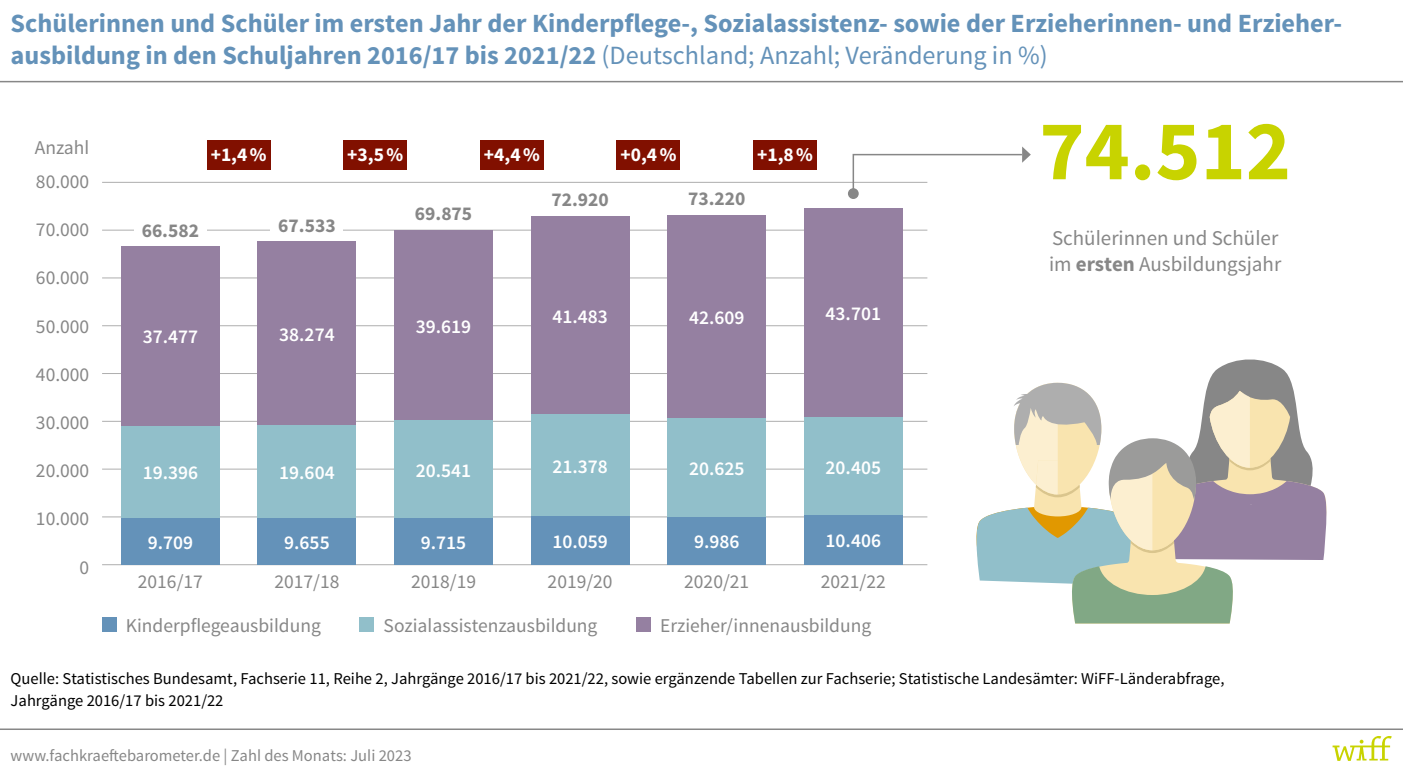
<style>
.page{position:relative;width:1403px;height:779px;background:#fff}
.page>*{position:absolute;margin:0;border:0;box-sizing:border-box;transform-origin:0 0}
.t1{font:700 85.5px "Source Sans Pro";color:#c8d300}
.t2{font:700 26.25px/32.2px "Source Sans Pro";color:#6492b9}
.t3{font:21px/25.5px "Source Sans Pro";color:#878787}
.t4{font:19.5px "Source Sans Pro";color:#878787}
.t5{font:600 19.5px "Source Sans Pro";color:#fff}
.t6{font:700 19.5px "Source Sans Pro";color:#878787}
.t7{font:700 19.5px "Source Sans Pro";color:#fff}
.t8{font:16.5px/22.5px "Source Sans Pro";color:#000}
.t9{font:16.5px "Source Sans Pro";color:#878787}
.s1{font-weight:400}
.s2{font-weight:700}
</style>
<div class="page">
<hr style="left:0;top:81px;width:1402px;height:1px;background:#878787">
<hr style="left:0;top:728px;width:1402px;height:1px;background:#878787">
<svg style="left:1332px;top:736px;width:59px;height:24px"></svg>
<div style="left:102px;top:617px;width:14px;height:14px;background:#6492b9"></div>
<div style="left:360px;top:617px;width:14px;height:14px;background:#91bfca"></div>
<div style="left:636px;top:617px;width:14px;height:14px;background:#9580a1"></div>
<hr style="left:102px;top:564px;width:825px;height:1px;background:#aeaeae">
<hr style="left:102px;top:516px;width:825px;height:1px;background:#aeaeae">
<hr style="left:102px;top:468px;width:825px;height:1px;background:#aeaeae">
<hr style="left:102px;top:420px;width:825px;height:1px;background:#aeaeae">
<hr style="left:102px;top:373px;width:825px;height:1px;background:#aeaeae">
<hr style="left:102px;top:325px;width:825px;height:1px;background:#aeaeae">
<hr style="left:102px;top:277px;width:825px;height:1px;background:#aeaeae">
<hr style="left:102px;top:230px;width:825px;height:1px;background:#aeaeae">
<hr style="left:102px;top:182px;width:825px;height:1px;background:#aeaeae">
<div style="left:121px;top:246px;width:98px;height:179px;background:#9580a1"></div>
<div style="left:258px;top:242px;width:98px;height:182px;background:#9580a1"></div>
<div style="left:394px;top:230px;width:98px;height:190px;background:#9580a1"></div>
<div style="left:531px;top:216px;width:98px;height:198px;background:#9580a1"></div>
<div style="left:667px;top:214px;width:99px;height:204px;background:#9580a1"></div>
<div style="left:804px;top:208px;width:98px;height:209px;background:#9580a1"></div>
<div style="left:121px;top:425px;width:98px;height:93px;background:#91bfca"></div>
<div style="left:258px;top:424px;width:98px;height:94px;background:#91bfca"></div>
<div style="left:394px;top:420px;width:98px;height:98px;background:#91bfca"></div>
<div style="left:531px;top:414px;width:98px;height:102px;background:#91bfca"></div>
<div style="left:667px;top:418px;width:99px;height:98px;background:#91bfca"></div>
<div style="left:804px;top:417px;width:98px;height:97px;background:#91bfca"></div>
<div style="left:121px;top:518px;width:98px;height:46px;background:#6492b9"></div>
<div style="left:258px;top:518px;width:98px;height:46px;background:#6492b9"></div>
<div style="left:394px;top:518px;width:98px;height:46px;background:#6492b9"></div>
<div style="left:531px;top:516px;width:98px;height:48px;background:#6492b9"></div>
<div style="left:667px;top:516px;width:99px;height:48px;background:#6492b9"></div>
<div style="left:804px;top:514px;width:98px;height:50px;background:#6492b9"></div>
<div style="left:134px;top:222px;width:72px;height:21px;background:#fff"></div>
<div style="left:271px;top:217px;width:72px;height:21px;background:#fff"></div>
<div style="left:207px;top:140px;width:63px;height:29px;background:#811000"></div>
<div style="left:753px;top:140px;width:64px;height:29px;background:#811000"></div>
<div style="left:616px;top:140px;width:64px;height:29px;background:#811000"></div>
<div style="left:480px;top:140px;width:63px;height:29px;background:#811000"></div>
<div style="left:343px;top:140px;width:64px;height:29px;background:#811000"></div>
<div style="left:848px;top:188px;width:10px;height:11px;background:#878787;border-radius:50%"></div>
<svg style="left:851px;top:146px;width:179px;height:49px"></svg>
<svg style="left:976px;top:359px;width:351px;height:264px"></svg>
<h2 class="t2" style="left:11px;top:8px;width:1330px">Schülerinnen und Schüler im ersten Jahr der Kinderpflege-, Sozialassistenz- sowie der Erzieherinnen- und Erzieher&shy;ausbildung in den Schuljahren 2016/17 bis 2021/22 <span class="s1">(Deutschland; Anzahl; Veränderung in %)</span></h2>
<p class="t4" style="left:35px;top:136px;width:56px">Anzahl</p>
<p class="t4" style="left:36px;top:169px;width:55px">80.000</p>
<p class="t4" style="left:36px;top:217px;width:55px">70.000</p>
<p class="t4" style="left:36px;top:266px;width:55px">60.000</p>
<p class="t4" style="left:36px;top:314px;width:55px">50.000</p>
<p class="t4" style="left:36px;top:362px;width:55px">40.000</p>
<p class="t4" style="left:36px;top:410px;width:55px">30.000</p>
<p class="t4" style="left:36px;top:458px;width:55px">20.000</p>
<p class="t4" style="left:36px;top:506px;width:55px">10.000</p>
<p class="t4" style="left:80px;top:554px;width:11px">0</p>
<p class="t7" style="left:211px;top:142px;width:57px">+1,4%</p>
<p class="t7" style="left:347px;top:142px;width:57px">+3,5%</p>
<p class="t7" style="left:484px;top:142px;width:57px">+4,4%</p>
<p class="t7" style="left:620px;top:142px;width:57px">+0,4%</p>
<p class="t7" style="left:757px;top:142px;width:57px">+1,8%</p>
<p class="t6" style="left:142px;top:217px;width:59px">66.582</p>
<p class="t6" style="left:278px;top:213px;width:59px">67.533</p>
<p class="t5" style="left:143px;top:324px;width:57px">37.477</p>
<p class="t5" style="left:279px;top:322px;width:57px">38.274</p>
<p class="t6" style="left:415px;top:201px;width:59px">69.875</p>
<p class="t5" style="left:416px;top:314px;width:57px">39.619</p>
<p class="t6" style="left:551px;top:187px;width:59px">72.920</p>
<p class="t6" style="left:688px;top:185px;width:59px">73.220</p>
<p class="t5" style="left:552px;top:303px;width:57px">41.483</p>
<p class="t5" style="left:689px;top:305px;width:57px">42.609</p>
<p class="t5" style="left:825px;top:301px;width:57px">43.701</p>
<p class="t5" style="left:143px;top:460px;width:57px">19.396</p>
<p class="t5" style="left:279px;top:460px;width:57px">19.604</p>
<p class="t5" style="left:416px;top:457px;width:57px">20.541</p>
<p class="t5" style="left:552px;top:454px;width:57px">21.378</p>
<p class="t5" style="left:689px;top:456px;width:57px">20.625</p>
<p class="t5" style="left:825px;top:454px;width:57px">20.405</p>
<p class="t5" style="left:148px;top:530px;width:47px">9.709</p>
<p class="t5" style="left:284px;top:530px;width:47px">9.655</p>
<p class="t5" style="left:421px;top:529px;width:47px">9.715</p>
<p class="t5" style="left:552px;top:529px;width:57px">10.059</p>
<p class="t5" style="left:694px;top:529px;width:47px">9.986</p>
<p class="t5" style="left:825px;top:528px;width:57px">10.406</p>
<p class="t4" style="left:138px;top:569px;width:66px">2016/17</p>
<p class="t4" style="left:274px;top:569px;width:66px">2017/18</p>
<p class="t4" style="left:411px;top:569px;width:66px">2018/19</p>
<p class="t4" style="left:547px;top:569px;width:66px">2019/20</p>
<p class="t4" style="left:684px;top:569px;width:66px">2020/21</p>
<p class="t4" style="left:820px;top:569px;width:66px">2021/22</p>
<p class="t4" style="left:126px;top:613px;width:196px">Kinderpflegeausbildung</p>
<p class="t4" style="left:383px;top:613px;width:215px">Sozialassistenzausbildung</p>
<p class="t4" style="left:660px;top:613px;width:212px">Erzieher/innenausbildung</p>
<h1 class="t1" style="left:1039px;top:96px;width:253px">74.512</h1>
<p class="t3" style="left:1048px;top:226px;width:234px">Schülerinnen und Schüler im <span class="s2">ersten</span> Ausbildungsjahr</p>
<p class="t8" style="left:11px;top:667px;width:1215px">Quelle: Statistisches Bundesamt, Fachserie 11, Reihe 2, Jahrgänge 2016/17 bis 2021/22, sowie ergänzende Tabellen zur Fachserie; Statistische Landesämter: WiFF-Länderabfrage,<br>Jahrgänge 2016/17 bis 2021/22</p>
<p class="t9" style="left:11px;top:744px;width:402px">www.fachkraeftebarometer.de | Zahl des Monats: Juli 2023</p>
</div>
